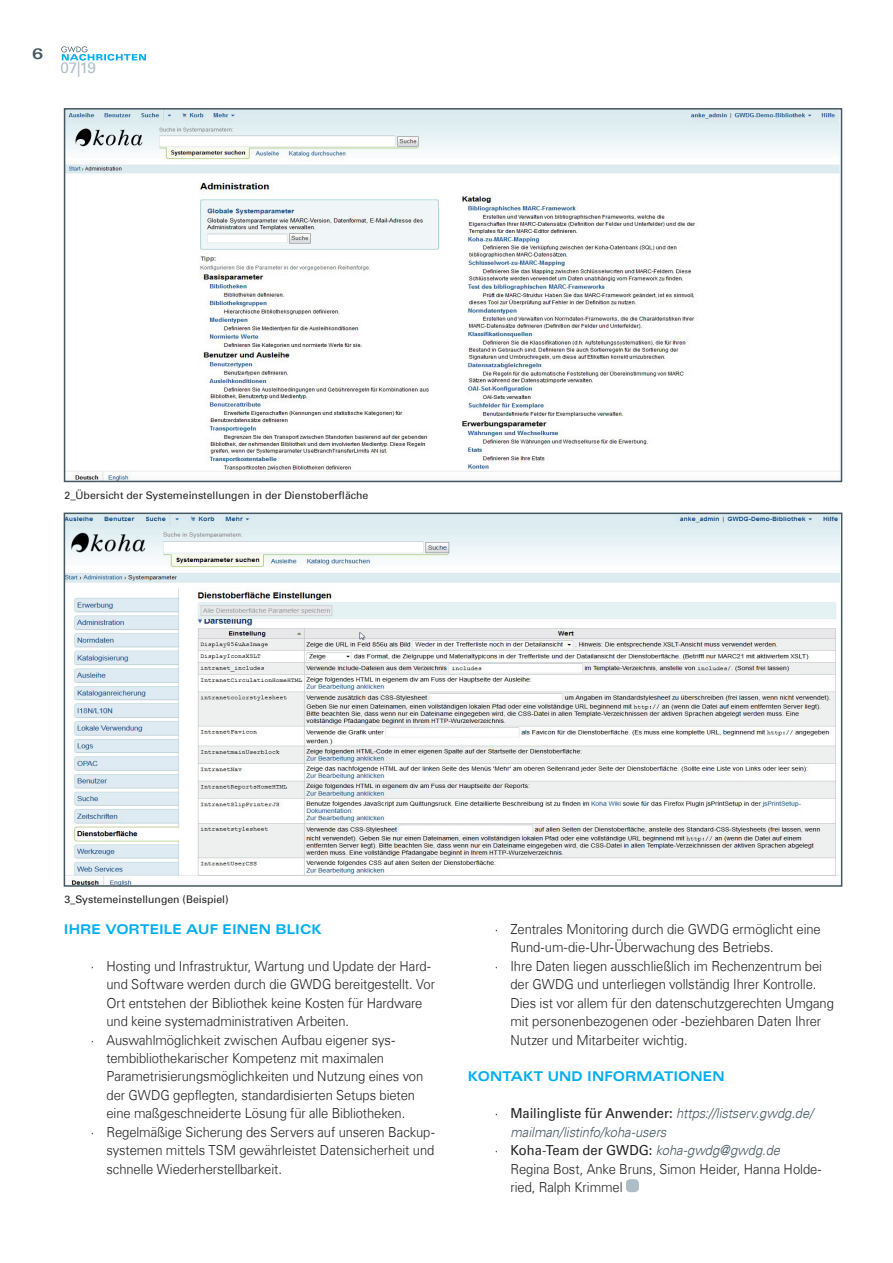
<style>
.page{position:relative;width:893px;height:1263px;background:#fff}
.page>*{position:absolute;margin:0;border:0;box-sizing:border-box;transform-origin:0 0}
.t1{font:15.3px "Univers Com 55 Roman";color:#adbec7}
.t2{font:15px "Univers Com 63 Bold Ext";color:#455760}
.t3{font:300 13.8px/18.5px "Univers Com 45";letter-spacing:-.005em;color:#231f20;scale:.94 1}
.t4{font:italic 300 13.8px/18.5px "Univers Com 45";letter-spacing:-.005em;color:#455760;scale:.94 1}
.t5{font:13.8px "Univers Com 55 Roman";letter-spacing:-.005em;color:#231f20;scale:.94 1}
.t6{font:13.5px "Univers Com 63 Bold Ext";letter-spacing:.01em;color:#00aeef;scale:.94 1}
.t7{font:10.5px "Univers Com 55 Roman";color:#231f20}
.s1{font-style:normal;color:#231f20}
.s2{font-family:"Univers Com 55 Roman";font-weight:400;font-style:normal;color:#231f20}
.s3{font-family:"Univers Com 45";font-weight:300}
.s4{font-family:"Univers Com 45";font-weight:300;font-style:italic;color:#455760}
</style>
<div class="page">
<svg style="left:61px;top:46px;width:85px;height:15px"></svg>
<div style="left:626px;top:1179px;width:13px;height:13px;background:#adbec7;border-radius:4px"></div>
<img style="left:67px;top:516px;width:772px;height:368px">
<div style="left:64px;top:513px;width:778px;height:374px;border:2px solid #455760"></div>
<img style="left:67px;top:111px;width:772px;height:368px">
<div style="left:64px;top:108px;width:778px;height:374px;border:2px solid #455760"></div>
<p class="t2" style="left:32px;top:45px;width:13px">6</p>
<p class="t1" style="left:61px;top:58px;width:37px">07|19</p>
<p class="t7" style="left:65px;top:489px;width:305px">2_Übersicht der Systemeinstellungen in der Dienstoberfläche</p>
<p class="t7" style="left:64px;top:893px;width:166px">3_Systemeinstellungen (Beispiel)</p>
<p class="t6" style="left:64px;top:921px;width:274px">I HRE VORTEILE AUF EINEN BLICK</p>
<p class="t3" style="left:91px;top:957px;width:363px">· Hosting und Infrastruktur, Wartung und Update der Hard-</p>
<p class="t3" style="left:106px;top:975px;width:351px">und Software werden durch die GWDG bereitgestellt. Vor</p>
<p class="t3" style="left:106px;top:993px;width:338px">Ort entstehen der Bibliothek keine Kosten für Hardware</p>
<p class="t3" style="left:106px;top:1012px;width:260px">und keine systemadministrativen Arbeiten.</p>
<p class="t3" style="left:91px;top:1030px;width:325px">· Auswahlmöglichkeit zwischen Aufbau eigener sys-</p>
<p class="t3" style="left:106px;top:1049px;width:297px">tembibliothekarischer Kompetenz mit maximalen</p>
<p class="t3" style="left:106px;top:1067px;width:339px">Parametrisierungsmöglichkeiten und Nutzung eines von</p>
<p class="t3" style="left:106px;top:1086px;width:330px">der GWDG gepflegten, standardisierten Setups bieten</p>
<p class="t3" style="left:106px;top:1104px;width:319px">eine maßgeschneiderte Lösung für alle Bibliotheken.</p>
<p class="t3" style="left:91px;top:1123px;width:367px">· Regelmä ßige Sicherung des Servers auf unseren Backup-</p>
<p class="t3" style="left:106px;top:1141px;width:350px">systemen mittels TSM gewährleistet Datensicherheit und</p>
<p class="t3" style="left:106px;top:1159px;width:188px">schnelle Wiederherstellbarkeit.</p>
<p class="t3" style="left:495px;top:920px;width:348px">· Zentrales Monitoring durch die GWDG ermöglicht eine</p>
<p class="t3" style="left:510px;top:938px;width:282px">Rund-um-die-Uhr-Überwachung des Betriebs.</p>
<p class="t3" style="left:495px;top:957px;width:350px">· Ihre Daten liegen ausschließlich im Rechenzentrum bei</p>
<p class="t3" style="left:510px;top:975px;width:327px">der GWDG und unterliegen vollständig Ihrer Kontrolle.</p>
<p class="t3" style="left:510px;top:993px;width:346px">Dies ist vor allem für den datenschutzgerechten Umgang</p>
<p class="t3" style="left:510px;top:1012px;width:332px">mit personenbezogenen oder -beziehbaren Daten Ihrer</p>
<p class="t3" style="left:510px;top:1030px;width:190px">Nutzer und Mitarbeiter wichtig.</p>
<p class="t6" style="left:468px;top:1069px;width:36px">KONTAKT</p>
<p class="t6" style="left:548px;top:1069px;width:25px">UND</p>
<p class="t6" style="left:587px;top:1069px;width:10px">INF</p>
<p class="t6" style="left:613px;top:1069px;width:117px">ORMATIONEN</p>
<p class="t4" style="left:510px;top:1104px;width:323px;text-indent:-16px"><span class="s1">·</span> <span class="s2">Mailingliste für Anwender:</span> https://listserv.gwdg.de/ mailman/listinfo/koha-users</p>
<p class="t5" style="left:495px;top:1142px;width:305px"><span class="s3">·</span> Koha-Team der GWDG: <span class="s4">koha-gwdg@gwdg.de</span></p>
<p class="t3" style="left:510px;top:1159px;width:332px">Regina Bost, Anke Bruns, Simon Heider, Hanna Holde&shy;ried, Ralph Krimmel</p>
</div>
